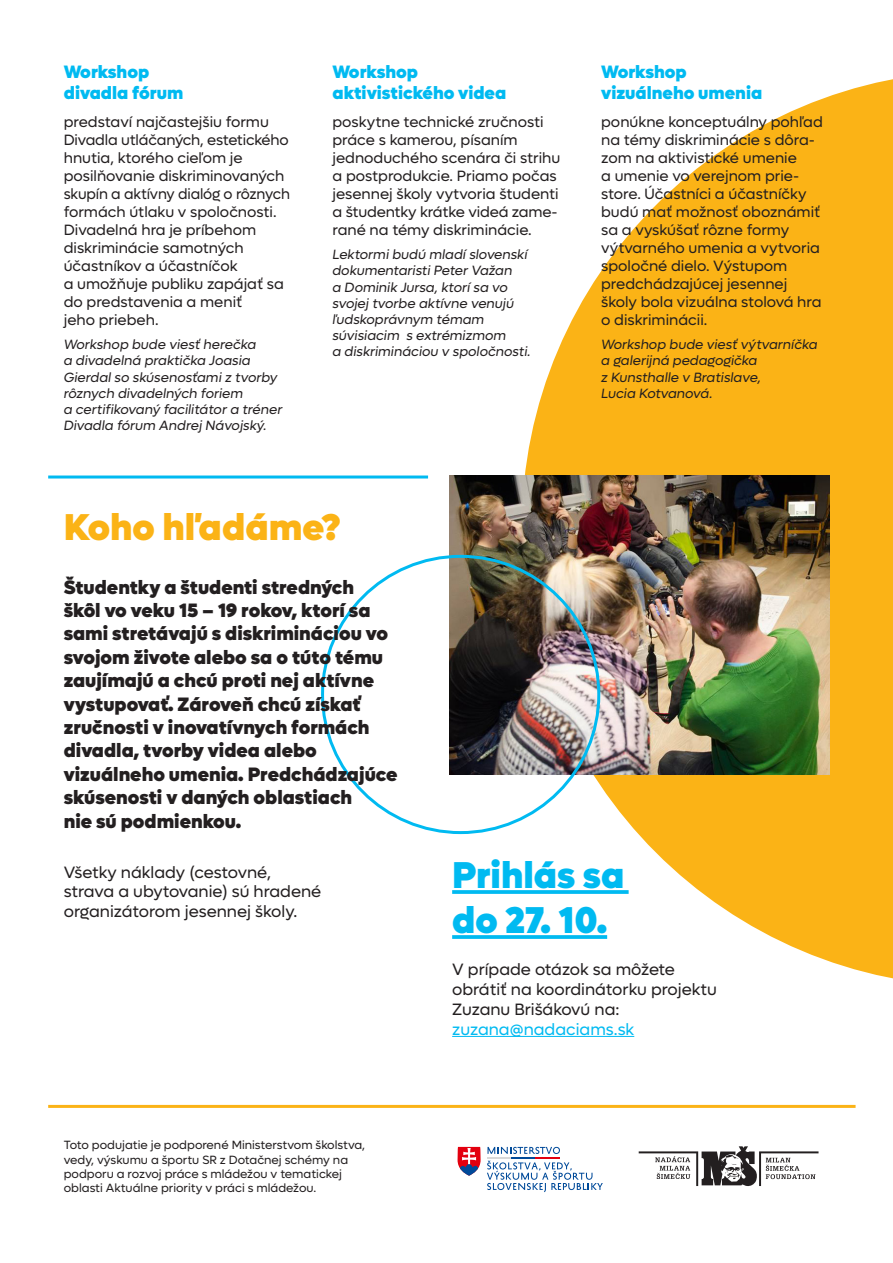
<style>
.page{position:relative;width:893px;height:1263px;background:#fff}
.page>*{position:absolute;margin:0;border:0;box-sizing:border-box;transform-origin:0 0}
.t1{font:900 37.5px/45px "Lufga";color:#00baf1}
.t2{font:900 37.5px "Lufga";color:#fbb316}
.t3{font:900 19.5px/23.4px "Lufga";color:#231f20}
.t4{font:900 18px/21.6px "Lufga";color:#00baf1}
.t5{font:16.5px/19.8px "Lufga";color:#231f20}
.t6{font:15px/18px "Lufga";color:#231f20}
.t7{font:italic 13.5px/16.2px "Lufga";color:#231f20}
.t8{font:12px/14.4px "Lufga";color:#231f20}
.s1{color:#00baf1}
</style>
<div class="page">
<svg style="left:522px;top:79px;width:371px;height:900px;fill:#fbb316"></svg>
<img style="left:449px;top:475px;width:380px;height:299px">
<svg style="left:452px;top:890px;width:177px;height:4px"></svg>
<svg style="left:452px;top:935px;width:155px;height:4px"></svg>
<hr style="left:452px;top:1036px;width:182px;height:1px;background:#00baf1">
<hr style="left:48px;top:1105px;width:807px;height:3px;background:#fbb316">
<hr style="left:48px;top:475px;width:380px;height:3px;background:#00baf1">
<svg style="left:639px;top:1146px;width:179px;height:40px"></svg>
<svg style="left:487px;top:1147px;width:116px;height:45px"></svg>
<svg style="left:458px;top:1147px;width:23px;height:29px"></svg>
<p class="t4" style="left:64px;top:61px;width:121px">Workshop divadla fórum</p>
<p class="t6" style="left:64px;top:112px;width:228px">predstaví najčastejšiu formu<br>Divadla utláčaných, estetického hnutia, ktorého cieľom je posilňovanie diskriminovaných skupín a aktívny dialóg o rôznych formách útlaku v spoločnosti.<br>Divadelná hra je príbehom diskriminácie samotných účastníkov a účastníčok<br>a umožňuje publiku zapájať sa do predstavenia a meniť<br>jeho priebeh.</p>
<p class="t7" style="left:64px;top:336px;width:220px">Workshop bude viesť herečka<br>a divadelná praktička Joasia<br>Gierdal so skúsenosťami z tvorby rôznych divadelných foriem<br>a certifikovaný facilitátor a tréner<br>Divadla fórum Andrej Návojský.</p>
<p class="t4" style="left:332px;top:61px;width:175px">Workshop aktivistického videa</p>
<p class="t6" style="left:332px;top:112px;width:229px">poskytne technické zručnosti práce s kamerou, písaním jednoduchého scenára či strihu a postprodukcie. Priamo počas jesennej školy vytvoria študenti a študentky krátke videá zame&shy;rané na témy diskriminácie.</p>
<p class="t7" style="left:332px;top:246px;width:200px">Lektormi budú mladí slovenskí dokumentaristi Peter Važan<br>a Dominik Jursa, ktorí sa vo svojej tvorbe aktívne venujú ľudskoprávnym témam súvisiacim s extrémizmom<br>a diskrimináciou v spoločnosti.</p>
<p class="t4" style="left:601px;top:61px;width:163px">Workshop vizuálneho umenia</p>
<p class="t6" style="left:601px;top:112px;width:223px">ponúkne konceptuálny pohľad na témy diskriminácie s dôra&shy;zom na aktivistické umenie<br>a umenie vo verejnom prie&shy;store. Účastníci a účastníčky budú mať možnosť oboznámiť sa a vyskúšať rôzne formy výtvarného umenia a vytvoria spoločné dielo. Výstupom predchádzajúcej jesennej školy bola vizuálna stolová hra o diskriminácii.</p>
<p class="t7" style="left:601px;top:336px;width:218px">Workshop bude viesť výtvarníčka a galerijná pedagogička<br>z Kunsthalle v Bratislave,<br>Lucia Kotvanová.</p>
<p class="t2" style="left:64px;top:504px;width:278px">Koho hľadáme?</p>
<p class="t3" style="left:64px;top:575px;width:335px">Študentky a študenti stredných<br>škôl vo veku 15 – 19 rokov, ktorí sa sami stretávajú s diskrimináciou vo svojom živote alebo sa o túto tému zaujímajú a chcú proti nej aktívne vystupovať. Zároveň chcú získať zručnosti v inovatívnych formách divadla, tvorby videa alebo vizuálneho umenia. Predchádzajúce skúsenosti v daných oblastiach<br>nie sú podmienkou.</p>
<p class="t5" style="left:64px;top:862px;width:259px">Všetky náklady (cestovné, strava a ubytovanie) sú hradené organizátorom jesennej školy.</p>
<p class="t8" style="left:64px;top:1138px;width:303px">Toto podujatie je podporené Ministerstvom školstva, vedy, výskumu a športu SR z Dotačnej schémy na podporu a rozvoj práce s mládežou v tematickej oblasti Aktuálne priority v práci s mládežou.</p>
<p class="t1" style="left:452px;top:853px;width:174px">Prihlás sa do 27. 10.</p>
<p class="t5" style="left:452px;top:960px;width:266px">V prípade otázok sa môžete obrátiť na koordinátorku projektu<br>Zuzanu Brišákovú na: <span class="s1">zuzana@nadaciams.sk</span></p>
</div>
